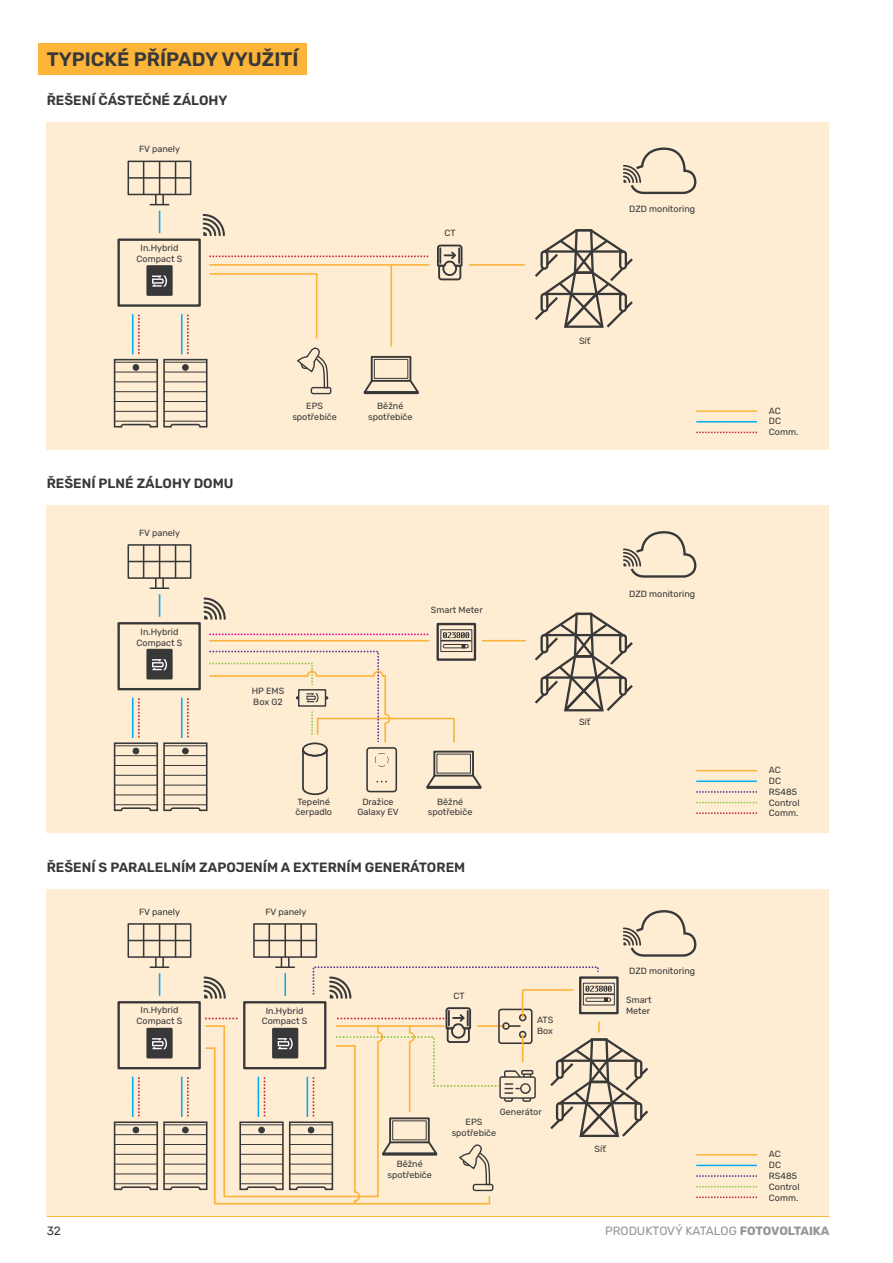
<style>
.page{position:relative;width:893px;height:1263px;background:#fff}
.page>*{position:absolute;margin:0;border:0;box-sizing:border-box;transform-origin:0 0}
.t1{font:600 19.5px "Rubik";color:#383839}
.t2{font:600 13.5px "Rubik";color:#383839}
.t3{font:12px "Rubik";color:#939598}
.t4{font:12px "Rubik";color:#383839}
.t5{font:9px/10.8px "Rubik";color:#383839;text-align:center}
.s1{font-weight:700}
</style>
<div class="page">
<hr style="left:47px;top:1215px;width:782px;height:2px;background:#fcb439">
<div style="left:38px;top:44px;width:269px;height:31px;background:#fcb439"></div>
<div style="left:47px;top:122px;width:782px;height:327px;background:#feedd3"></div>
<svg style="left:203px;top:214px;width:22px;height:22px"></svg>
<svg style="left:535px;top:229px;width:98px;height:99px"></svg>
<svg style="left:127px;top:160px;width:65px;height:45px"></svg>
<div style="left:117px;top:238px;width:84px;height:69px;border:2px solid #383839"></div>
<div style="left:148px;top:266px;width:23px;height:29px;background:#383839"></div>
<div style="left:146px;top:265px;width:27px;height:31px;border:2px solid #383839"></div>
<svg style="left:363px;top:355px;width:56px;height:39px"></svg>
<div style="left:364px;top:391px;width:55px;height:3px;border:2px solid #383839"></div>
<svg style="left:159px;top:211px;width:1px;height:22px"></svg>
<hr style="left:209px;top:264px;width:220px;height:2px;background:#fcb237">
<hr style="left:390px;top:265px;width:2px;height:82px;background:#fcb237">
<svg style="left:209px;top:256px;width:220px;height:1px"></svg>
<hr style="left:469px;top:264px;width:56px;height:2px;background:#fcb237">
<div style="left:311px;top:387px;width:20px;height:7px;border:1px solid #383839;border-radius:2px"></div>
<svg style="left:623px;top:147px;width:74px;height:48px"></svg>
<svg style="left:437px;top:244px;width:26px;height:37px"></svg>
<svg style="left:113px;top:272px;width:216px;height:156px"></svg>
<div style="left:47px;top:505px;width:782px;height:328px;background:#feedd3"></div>
<svg style="left:535px;top:613px;width:98px;height:98px"></svg>
<hr style="left:482px;top:640px;width:44px;height:1px;background:#fcb237">
<svg style="left:623px;top:531px;width:74px;height:47px"></svg>
<svg style="left:113px;top:544px;width:371px;height:268px"></svg>
<div style="left:47px;top:889px;width:782px;height:326px;background:#feedd3"></div>
<hr style="left:696px;top:410px;width:61px;height:2px;background:#fcb439">
<hr style="left:696px;top:421px;width:61px;height:1px;background:#00aeef">
<svg style="left:696px;top:432px;width:61px;height:1px"></svg>
<hr style="left:696px;top:770px;width:61px;height:1px;background:#fcb439">
<svg style="left:696px;top:791px;width:61px;height:2px"></svg>
<svg style="left:696px;top:802px;width:61px;height:1px"></svg>
<svg style="left:696px;top:812px;width:61px;height:2px"></svg>
<hr style="left:696px;top:780px;width:61px;height:2px;background:#00aeef">
<svg style="left:113px;top:910px;width:644px;height:295px"></svg>
<hr style="left:696px;top:1165px;width:61px;height:1px;background:#00aeef">
<h1 class="t1" style="left:47px;top:48px;width:253px">TYPICKÉ PŘÍPADY VYUŽITÍ</h1>
<h2 class="t2" style="left:47px;top:92px;width:182px">ŘEŠENÍ ČÁSTEČNÉ ZÁLOHY</h2>
<p class="t5" style="left:139px;top:143px;width:43px">FV panely</p>
<p class="t5" style="left:137px;top:243px;width:47px">In.Hybrid<br>Compact S</p>
<p class="t5" style="left:445px;top:228px;width:13px">CT</p>
<p class="t5" style="left:629px;top:203px;width:67px">DZD monitoring</p>
<p class="t5" style="left:579px;top:336px;width:13px">Síť</p>
<h2 class="t2" style="left:47px;top:476px;width:188px">ŘEŠENÍ PLNÉ ZÁLOHY DOMU</h2>
<p class="t5" style="left:139px;top:527px;width:43px">FV panely</p>
<p class="t5" style="left:368px;top:400px;width:46px">Běžné spotřebiče</p>
<p class="t5" style="left:292px;top:400px;width:46px">EPS spotřebiče</p>
<p class="t5" style="left:769px;top:405px;width:31px;text-align:left">AC<br>DC<br>Comm.</p>
<p class="t5" style="left:137px;top:626px;width:47px">In.Hybrid<br>Compact S</p>
<p class="t5" style="left:252px;top:686px;width:34px;text-align:left">HP EMS<br>Box G2</p>
<p class="t5" style="left:431px;top:605px;width:53px">Smart Meter</p>
<p class="t5" style="left:296px;top:796px;width:38px;text-align:left">Tepelné čerpadlo</p>
<p class="t5" style="left:357px;top:796px;width:43px">Dražice<br>Galaxy EV</p>
<p class="t5" style="left:428px;top:796px;width:46px">Běžné spotřebiče</p>
<p class="t5" style="left:629px;top:589px;width:67px">DZD monitoring</p>
<p class="t5" style="left:579px;top:716px;width:13px">Síť</p>
<p class="t5" style="left:769px;top:765px;width:32px;text-align:left">AC<br>DC<br>RS485<br>Control<br>Comm.</p>
<h2 class="t2" style="left:47px;top:859px;width:420px">ŘEŠENÍ S PARALELNÍM ZAPOJENÍM A EXTERNÍM GENERÁTOREM</h2>
<p class="t5" style="left:139px;top:906px;width:43px">FV panely</p>
<p class="t5" style="left:265px;top:906px;width:43px">FV panely</p>
<p class="t5" style="left:137px;top:1004px;width:47px">In.Hybrid<br>Compact S</p>
<p class="t5" style="left:262px;top:1005px;width:47px">In.Hybrid<br>Compact S</p>
<p class="t5" style="left:453px;top:991px;width:13px">CT</p>
<p class="t5" style="left:537px;top:1015px;width:18px;text-align:left">ATS<br>Box</p>
<p class="t5" style="left:387px;top:1159px;width:46px">Běžné spotřebiče</p>
<p class="t5" style="left:500px;top:1106px;width:44px">Generátor</p>
<p class="t5" style="left:452px;top:1117px;width:46px">EPS spotřebiče</p>
<p class="t5" style="left:629px;top:966px;width:67px">DZD monitoring</p>
<p class="t5" style="left:626px;top:994px;width:27px;text-align:left">Smart<br>Meter</p>
<p class="t5" style="left:594px;top:1144px;width:13px">Síť</p>
<p class="t5" style="left:769px;top:1149px;width:32px;text-align:left">AC<br>DC<br>RS485<br>Control<br>Comm.</p>
<h3 class="t4" style="left:47px;top:1223px;width:16px">32</h3>
<h3 class="t3" style="left:605px;top:1223px;width:226px">PRODUKTOVÝ KATALOG <span class="s1">FOTOVOLTAIKA</span></h3>
</div>
